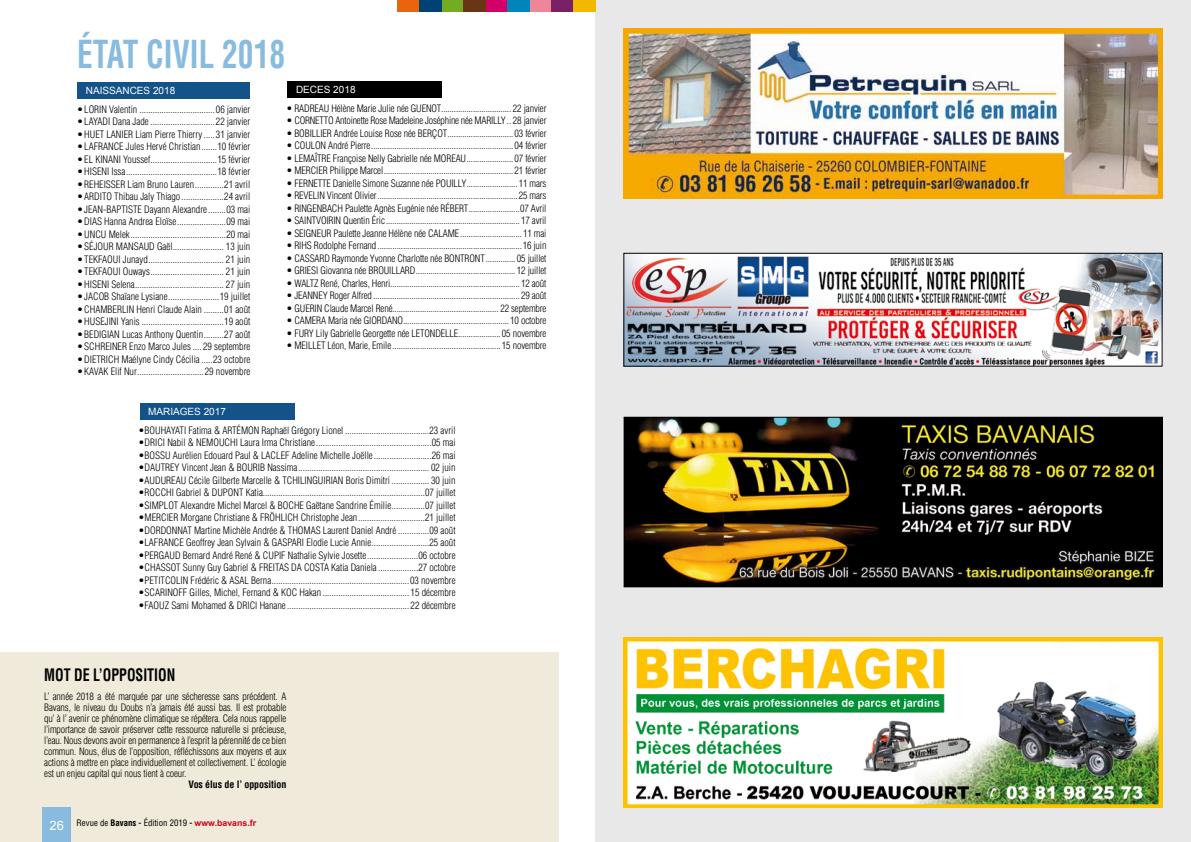
<style>
.page{position:relative;width:1191px;height:842px;background:#fff}
.page>*{position:absolute;margin:0;border:0;box-sizing:border-box;transform-origin:0 0}
.t1{font:700 condensed 37.7px "Helvetica";color:#89bbde;scale:.83 1}
.t2{font:700 condensed 16.8px "Helvetica";color:#000;scale:.83 1}
.t3{font:13px "Arial";color:#fff}
.t4{font:300 condensed 10px/11px "Helvetica";color:#000;text-align:justify}
.t5{font:300 condensed 10px "Helvetica";letter-spacing:-.02em;color:#000}
.t6{font:10px "Arial";color:#fff}
.t7{font:700 condensed 10px "Helvetica";letter-spacing:-.01em;color:#000}
.t8{font:condensed 8.8px "Helvetica";color:#000}
.s1{font-weight:700}
.s2{font-family:"Arial";font-weight:700;font-stretch:normal;color:#cd071e}
</style>
<div class="page">
<div style="left:595px;top:0;width:596px;height:842px;background:#e9e8e8"></div>
<div style="left:0;top:653px;width:558px;height:189px;background:#efead9"></div>
<div style="left:43px;top:808px;width:28px;height:34px;background:#89bbde"></div>
<div style="left:397px;top:0;width:22px;height:11px;background:#ea640d"></div>
<div style="left:485px;top:0;width:22px;height:11px;background:#d20067"></div>
<div style="left:441px;top:0;width:22px;height:11px;background:#75ab21"></div>
<div style="left:529px;top:0;width:22px;height:11px;background:#ee869a"></div>
<div style="left:419px;top:0;width:22px;height:11px;background:#004271"></div>
<div style="left:507px;top:0;width:22px;height:11px;background:#0085bb"></div>
<div style="left:463px;top:0;width:22px;height:11px;background:#693513"></div>
<div style="left:551px;top:0;width:22px;height:11px;background:#726"></div>
<div style="left:573px;top:0;width:22px;height:11px;background:#f2b800"></div>
<div style="left:77px;top:82px;width:172px;height:17px;background:#14528a"></div>
<div style="left:140px;top:403px;width:154px;height:17px;background:#14528a"></div>
<div style="left:287px;top:81px;width:155px;height:17px;background:#000"></div>
<svg style="left:623px;top:417px;width:539px;height:170px;background:#3d3215"></svg>
<img style="left:624px;top:638px;width:538px;height:170px">
<img style="left:624px;top:28px;width:538px;height:170px">
<img style="left:625px;top:255px;width:535px;height:109px">
<div style="left:623px;top:253px;width:539px;height:113px;border:1px solid #000"></div>
<h1 class="t1" style="left:77px;top:30px;width:252px">ÉTAT CIVIL 2018</h1>
<p class="t4" style="left:77px;top:104px;width:175px">• LORIN Valentin ..................................06 janvier</p>
<p class="t4" style="left:77px;top:116px;width:175px">• LAYADI Dana Jade .............................22 janvier</p>
<p class="t4" style="left:77px;top:129px;width:175px">• HUET LANIER Liam Pierre Thierry .....31 janvier</p>
<p class="t4" style="left:77px;top:141px;width:174px">• LAFRANCE Jules Hervé Christian.......10 février</p>
<p class="t4" style="left:77px;top:154px;width:174px">• EL KINANI Youssef..............................15 février</p>
<p class="t4" style="left:77px;top:166px;width:174px">• HISENI Issa.........................................18 février</p>
<p class="t4" style="left:77px;top:179px;width:175px">• REHEISSER Liam Bruno Lauren.............21 avril</p>
<p class="t4" style="left:77px;top:191px;width:174px">• ARDITO Thibau Jaly Thiago ...................24 avril</p>
<p class="t4" style="left:77px;top:204px;width:174px">• JEAN-BAPTISTE Dayann Alexandre........03 mai</p>
<p class="t4" style="left:77px;top:216px;width:174px">• DIAS Hanna Andrea Eloïse......................09 mai</p>
<p class="t4" style="left:77px;top:229px;width:174px">• UNCU Melek...........................................20 mai</p>
<p class="t4" style="left:77px;top:241px;width:175px">• SÉJOUR MANSAUD Gaël....................... 13 juin</p>
<p class="t4" style="left:77px;top:254px;width:175px">• TEKFAOUI Junayd.................................. 21 juin</p>
<p class="t4" style="left:77px;top:266px;width:175px">• TEKFAOUI Ouways................................. 21 juin</p>
<p class="t4" style="left:77px;top:279px;width:175px">• HISENI Selena........................................ 27 juin</p>
<p class="t4" style="left:77px;top:291px;width:174px">• JACOB Shaïane Lysiane.......................19 juillet</p>
<p class="t4" style="left:77px;top:304px;width:175px">• CHAMBERLIN Henri Claude Alain .........01 août</p>
<p class="t4" style="left:77px;top:316px;width:175px">• HUSEJINI Yanis .....................................19 août</p>
<p class="t4" style="left:77px;top:329px;width:175px">• BEDIGIAN Lucas Anthony Quentin.........27 août</p>
<p class="t4" style="left:77px;top:341px;width:175px">• SCHREINER Enzo Marco Jules .... 29 septembre</p>
<p class="t4" style="left:77px;top:354px;width:175px">• DIETRICH Maélyne Cindy Cécilia .....23 octobre</p>
<p class="t4" style="left:77px;top:366px;width:175px">• KAVAK Elif Nur..............................29 novembre</p>
<p class="t6" style="left:296px;top:83px;width:61px">DECES 2018</p>
<p class="t6" style="left:86px;top:84px;width:52px">NAISSANCES</p>
<p class="t6" style="left:153px;top:84px;width:24px">2018</p>
<p class="t4" style="left:286px;top:102px;width:262px">• RADREAU Hélène Marie Julie née GUENOT................................. 22 janvier</p>
<p class="t5" style="left:286px;top:114px;width:262px">• CORNETTO Antoinette Rose Madeleine Joséphine née MARILLY.. 28 janvier</p>
<p class="t4" style="left:286px;top:127px;width:262px">• BOBILLIER Andrée Louise Rose née BERÇOT............................... 03 février</p>
<p class="t4" style="left:286px;top:140px;width:262px">• COULON André Pierre................................................................... 04 février</p>
<p class="t4" style="left:286px;top:152px;width:262px">• LEMAÎTRE Françoise Nelly Gabrielle née MOREAU...................... 07 février</p>
<p class="t4" style="left:286px;top:165px;width:262px">• MERCIER Philippe Marcel............................................................. 21 février</p>
<p class="t4" style="left:286px;top:177px;width:261px">• FERNETTE Danielle Simone Suzanne née POUILLY........................11 mars</p>
<p class="t4" style="left:286px;top:190px;width:261px">• REVELIN Vincent Olivier..................................................................25 mars</p>
<p class="t4" style="left:286px;top:202px;width:261px">• RINGENBACH Paulette Agnès Eugénie née RÉBERT........................07 Avril</p>
<p class="t4" style="left:286px;top:215px;width:261px">• SAINTVOIRIN Quentin Éric............................................................... 17 avril</p>
<p class="t4" style="left:286px;top:227px;width:262px">• SEIGNEUR Paulette Jeanne Hélène née CALAME............................. 11 mai</p>
<p class="t4" style="left:286px;top:240px;width:261px">• RIHS Rodolphe Fernand ....................................................................16 juin</p>
<p class="t4" style="left:286px;top:252px;width:261px">• CASSARD Raymonde Yvonne Charlotte née BONTRONT.............. 05 juillet</p>
<p class="t4" style="left:286px;top:265px;width:262px">• GRIESI Giovanna née BROUILLARD............................................... 12 juillet</p>
<p class="t4" style="left:286px;top:277px;width:262px">• WALTZ René, Charles, Henri............................................................. 12 août</p>
<p class="t4" style="left:286px;top:290px;width:262px">• JEANNEY Roger Alfred ..................................................................... 29 août</p>
<p class="t4" style="left:286px;top:302px;width:262px">• GUERIN Claude Marcel René.................................................. 22 septembre</p>
<p class="t4" style="left:286px;top:315px;width:262px">• CAMERA Maria née GIORDANO..................................................10 octobre</p>
<p class="t4" style="left:286px;top:327px;width:262px">• FURY Lily Gabrielle Georgette née LETONDELLE.................... 05 novembre</p>
<p class="t4" style="left:286px;top:340px;width:262px">• MEILLET Léon, Marie, Emile................................................... 15 novembre</p>
<p class="t6" style="left:148px;top:405px;width:79px">MARIAGES 2017</p>
<p class="t4" style="left:138px;top:425px;width:319px">• BOUHAYATI Fatima &amp; ARTÉMON Raphaël Grégory Lionel ......................................23 avril</p>
<p class="t4" style="left:138px;top:437px;width:318px">• DRICI Nabil &amp; NEMOUCHI Laura Irma Christiane....................................................05 mai</p>
<p class="t4" style="left:138px;top:450px;width:318px">• BOSSU Aurélien Edouard Paul &amp; LACLEF Adeline Michelle Joëlle..........................26 mai</p>
<p class="t4" style="left:138px;top:462px;width:318px">• DAUTREY Vincent Jean &amp; BOURIB Nassima........................................................... 02 juin</p>
<p class="t4" style="left:138px;top:475px;width:318px">• AUDUREAU Cécile Gilberte Marcelle &amp; TCHILINGUIRIAN Boris Dimitri ................. 30 juin</p>
<p class="t4" style="left:138px;top:487px;width:318px">• ROCCHI Gabriel &amp; DUPONT Katia.........................................................................07 juillet</p>
<p class="t4" style="left:138px;top:500px;width:318px">• SIMPLOT Alexandre Michel Marcel &amp; BOCHE Gaëtane Sandrine Émilie...............07 juillet</p>
<p class="t4" style="left:138px;top:512px;width:318px">• MERCIER Morgane Christiane &amp; FRÖHLICH Christophe Jean..............................21 juillet</p>
<p class="t4" style="left:138px;top:525px;width:318px">• DORDONNAT Martine Michèle Andrée &amp; THOMAS Laurent Daniel André ..............09 août</p>
<p class="t4" style="left:138px;top:537px;width:318px">• LAFRANCE Geoffrey Jean Sylvain &amp; GASPARI Elodie Lucie Annie..........................25 août</p>
<p class="t4" style="left:138px;top:550px;width:318px">• PERGAUD Bernard André René &amp; CUPIF Nathalie Sylvie Josette.......................06 octobre</p>
<p class="t4" style="left:138px;top:562px;width:318px">• CHASSOT Sunny Guy Gabriel &amp; FREITAS DA COSTA Katia Daniela..................27 octobre</p>
<p class="t4" style="left:138px;top:575px;width:318px">• PETITCOLIN Frédéric &amp; ASAL Berna..............................................................03 novembre</p>
<p class="t4" style="left:138px;top:587px;width:318px">• SCARINOFF Gilles, Michel, Fernand &amp; KOC Hakan ....................................... 15 décembre</p>
<p class="t4" style="left:138px;top:600px;width:318px">• FAOUZ Sami Mohamed &amp; DRICI Hanane....................................................... 22 décembre</p>
<h2 class="t2" style="left:44px;top:664px;width:159px">MOT DE L’OPPOSITION</h2>
<p class="t4" style="left:44px;top:691px;width:244px">L’ année 2018 a été marquée par une sécheresse sans précédent. A Bavans, le niveau du Doubs n’a jamais été aussi bas. Il est probable qu’ à l’ avenir ce phénomène climatique se répétera. Cela nous rappelle l’importance de savoir préserver cette ressource naturelle si précieuse, l’eau. Nous devons avoir en permanence à l’esprit la pérennité de ce bien commun. Nous, élus de l’opposition, réfléchissons aux moyens et aux actions à mettre en place individuellement et collectivement. L’ écologie est un enjeu capital qui nous tient à coeur.</p>
<p class="t7" style="left:188px;top:778px;width:99px">Vos élus de l’ opposition</p>
<p class="t8" style="left:77px;top:817px;width:181px">Revue de <span class="s1">Bavans -</span> Édition 2019 <span class="s1">-</span> <span class="s2">www.bavans.fr</span></p>
<h3 class="t3" style="left:49px;top:817px;width:16px">26</h3>
</div>
